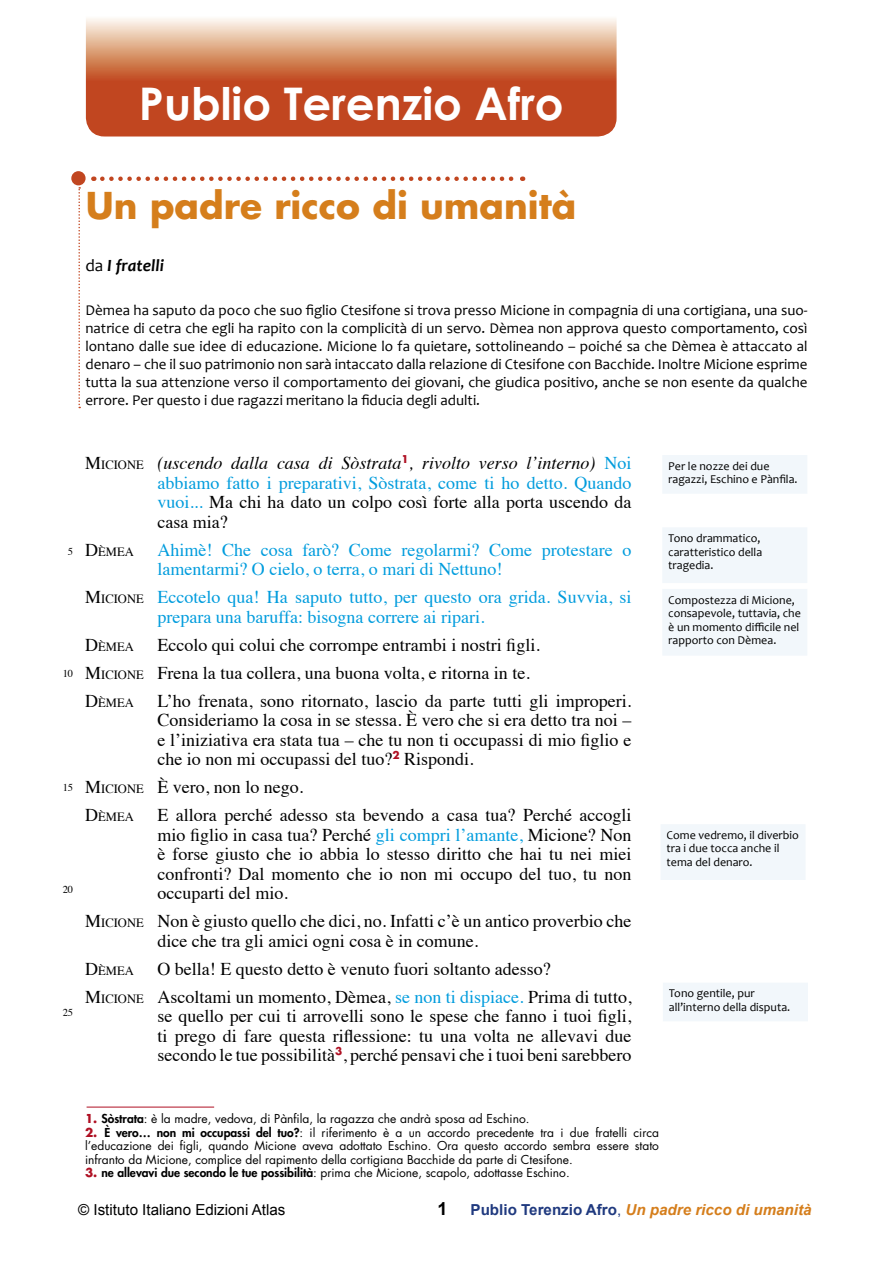
<style>
.page{position:relative;width:893px;height:1263px;background:#fff}
.page>*{position:absolute;margin:0;border:0;box-sizing:border-box;transform-origin:0 0}
.t1{font:700 45px "Century Gothic";color:#fff}
.t2{font:700 36px "Futura";color:#d57e1c}
.t3{font:18px/19.5px "Times";color:#000;text-align:justify}
.t4{font:18px/19.5px "Times";color:#009cdd}
.t5{font:700 18px "Arial";color:#000}
.t6{font:italic 700 17.25px "Candara";color:#000}
.t7{font:italic 700 15.15px "Arial";color:#d57e1c}
.t8{font:15.15px "Arial";color:#000}
.t9{font:15px/18px "Candara";color:#000;text-align:justify}
.t10{font:12.6px "Times";color:#000}
.t11{font:12px/13.5px "Futura";color:#000;text-align:justify}
.t12{font:12px/13.5px "Candara";color:#000}
.t13{font:10.5px "Times";color:#000}
.s1{font-weight:400;font-style:normal}
.s2{color:#000}
.s3{font-size:12.6px;color:#000}
.s4{font-style:italic;color:#000}
.s5{font-size:18px}
.s6{font-style:inherit}
.s7{font-size:12.6px}
.s8{color:#009cdd}
.s9{font-weight:700;color:#af1023}
.s10{font-weight:800}
.s11{font-style:normal;color:#203a7f}
.s12{font-weight:400;font-style:normal;color:#203a7f}
</style>
<div class="page">
<svg style="left:88px;top:18px;width:526px;height:116px;background:#d07855"></svg>
<div style="left:86px;top:0;width:531px;height:137px;border:2px solid #fff;border-radius:18px"></div>
<svg style="left:102px;top:176px;width:421px;height:5px"></svg>
<div style="left:72px;top:172px;width:13px;height:13px;background:#c14620;border-radius:50%"></div>
<div style="left:71px;top:171px;width:15px;height:14px;border:2px solid #c14620;border-radius:50%"></div>
<svg style="left:78px;top:187px;width:2px;height:221px"></svg>
<hr style="left:87px;top:1107px;width:127px;height:1px;background:#af1023">
<div style="left:665px;top:458px;width:139px;height:33px;background:#f2f7fb"></div>
<div style="left:662px;top:455px;width:145px;height:39px;border:6px solid #f2f7fb"></div>
<div style="left:665px;top:530px;width:139px;height:50px;background:#f2f7fb"></div>
<div style="left:662px;top:527px;width:145px;height:56px;border:6px solid #f2f7fb"></div>
<div style="left:665px;top:592px;width:139px;height:61px;background:#f2f7fb"></div>
<div style="left:662px;top:589px;width:145px;height:67px;border:6px solid #f2f7fb"></div>
<div style="left:663px;top:827px;width:140px;height:50px;background:#f2f7fb"></div>
<div style="left:660px;top:824px;width:146px;height:56px;border:6px solid #f2f7fb"></div>
<div style="left:666px;top:986px;width:139px;height:32px;background:#f2f7fb"></div>
<div style="left:663px;top:983px;width:145px;height:38px;border:6px solid #f2f7fb"></div>
<h1 class="t1" style="left:139px;top:76px;width:426px">Publio Terenzio Afro</h1>
<h2 class="t2" style="left:86px;top:180px;width:492px">Un padre ricco di umanità</h2>
<p class="t6" style="left:85px;top:254px;width:80px"><span class="s1">da</span> I fratelli</p>
<p class="t9" style="left:85px;top:301px;width:724px">Dèmea ha saputo da poco che suo figlio Ctesifone si trova presso Micione in compagnia di una cortigiana, una suo&shy;natrice di cetra che egli ha rapito con la complicità di un servo. Dèmea non approva questo comportamento, così lontano dalle sue idee di educazione. Micione lo fa quietare, sottolineando – poiché sa che Dèmea è attaccato al denaro – che il suo patrimonio non sarà intaccato dalla relazione di Ctesifone con Bacchide. Inoltre Micione esprime tutta la sua attenzione verso il comportamento dei giovani, che giudica positivo, anche se non esente da qualche errore. Per questo i due ragazzi meritano la fiducia degli adulti.</p>
<p class="t13" style="left:68px;top:542px;width:7px">5</p>
<p class="t13" style="left:63px;top:663px;width:12px">10</p>
<p class="t13" style="left:63px;top:778px;width:12px">15</p>
<p class="t13" style="left:63px;top:879px;width:12px">20</p>
<p class="t13" style="left:63px;top:1003px;width:12px">25</p>
<p class="t4" style="left:157px;top:452px;width:475px;text-align:justify;text-indent:-72px"><span class="s2">M</span><span class="s3">ICIONE</span> <span class="s4">(uscendo dalla casa di Sòstrata</span><sup>1</sup><span class="s4">, rivolto verso l’interno)</span> Noi abbiamo fatto i preparativi, Sòstrata, come ti ho detto. Quando vuoi... <span class="s2">Ma chi ha dato un colpo così forte alla porta uscendo da casa mia?</span></p>
<p class="t10" style="left:85px;top:540px;width:50px"><span class="s5">D</span>ÈMEA</p>
<p class="t4" style="left:157px;top:539px;width:475px">Ahimè! Che cosa farò? Come regolarmi? Come protestare o lamentarmi? O cielo, o terra, o mari di Nettuno!</p>
<p class="t4" style="left:157px;top:586px;width:475px;text-indent:-72px"><span class="s2">M</span><span class="s3">ICIONE</span> Eccotelo qua! Ha saputo tutto, per questo ora grida. Suvvia, si prepara una baruffa: bisogna correre ai ripari.</p>
<p class="t10" style="left:85px;top:635px;width:50px"><span class="s5">D</span>ÈMEA</p>
<p class="t3" style="left:85px;top:629px;width:456px;line-height:27.9px;text-indent:72px">Eccolo qui colui che corrompe entrambi i nostri figli.<br><span class="s6">M</span><span class="s7">ICIONE</span> Frena la tua collera, una buona volta, e ritorna in te.</p>
<p class="t10" style="left:85px;top:691px;width:50px"><span class="s5">D</span>ÈMEA</p>
<p class="t3" style="left:157px;top:689px;width:476px">L’ho frenata, sono ritornato, lascio da parte tutti gli improperi.<br>Consideriamo la cosa in se stessa. È vero che si era detto tra noi – e l’iniziativa era stata tua – che tu non ti occupassi di mio figlio e che io non mi occupassi del tuo?<sup>2</sup> Rispondi.</p>
<p class="t3" style="left:85px;top:776px;width:220px"><span class="s6">M</span><span class="s7">ICIONE</span> È vero, non lo nego.</p>
<p class="t10" style="left:85px;top:805px;width:50px"><span class="s5">D</span>ÈMEA</p>
<p class="t3" style="left:157px;top:804px;width:476px">E allora perché adesso sta bevendo a casa tua? Perché accogli mio figlio in casa tua? Perché <span class="s8">gli compri l’amante,</span> Micione? Non è forse giusto che io abbia lo stesso diritto che hai tu nei miei confronti? Dal momento che io non mi occupo del tuo, tu non occuparti del mio.</p>
<p class="t3" style="left:157px;top:910px;width:475px;text-indent:-72px"><span class="s6">M</span><span class="s7">ICIONE</span> Non è giusto quello che dici, no. Infatti c’è un antico proverbio che dice che tra gli amici ogni cosa è in comune.</p>
<p class="t10" style="left:85px;top:959px;width:50px"><span class="s5">D</span>ÈMEA</p>
<p class="t3" style="left:85px;top:953px;width:548px;line-height:28px;text-align:center">O bella! E questo detto è venuto fuori soltanto adesso?<br><span class="s6">M</span><span class="s7">ICIONE</span> Ascoltami un momento, Dèmea, <span class="s8">se non ti dispiace.</span> Prima di tutto,</p>
<p class="t3" style="left:157px;top:1005px;width:476px">se quello per cui ti arrovelli sono le spese che fanno i tuoi figli, ti prego di fare questa riflessione: tu una volta ne allevavi due secondo le tue possibilità<sup>3</sup>, perché pensavi che i tuoi beni sarebbero</p>
<p class="t12" style="left:668px;top:459px;width:131px">Per le nozze dei due ragazzi, Eschino e Pànfila.</p>
<p class="t12" style="left:668px;top:531px;width:95px">Tono drammatico, caratteristico della tragedia.</p>
<p class="t12" style="left:668px;top:593px;width:134px">Compostezza di Micione, consapevole, tuttavia, che è un momento difficile nel rapporto con Dèmea.</p>
<p class="t12" style="left:666px;top:828px;width:134px">Come vedremo, il diverbio tra i due tocca anche il tema del denaro.</p>
<p class="t12" style="left:669px;top:986px;width:123px">Tono gentile, pur all’interno della disputa.</p>
<p class="t11" style="left:85px;top:1112px;width:446px"><span class="s9">1.</span> <span class="s10">Sòstrata</span>: è la madre, vedova, di Pànfila, la ragazza che andrà sposa ad Eschino.</p>
<p class="t11" style="left:85px;top:1125px;width:575px"><span class="s9">2.</span> <span class="s10">È vero… non mi occupassi del tuo?</span>: il riferimento è a un accordo precedente tra i due fratelli circa l’educazione dei figli, quando Micione aveva adottato Eschino. Ora questo accordo sembra essere stato infranto da Micione, complice del rapimento della cortigiana Bacchide da parte di Ctesifone.</p>
<p class="t11" style="left:85px;top:1166px;width:486px"><span class="s9">3.</span> <span class="s10">ne allevavi due secondo le tue possibilità</span>: prima che Micione, scapolo, adottasse Eschino.</p>
<p class="t8" style="left:78px;top:1201px;width:209px">© Istituto Italiano Edizioni Atlas</p>
<p class="t5" style="left:437px;top:1198px;width:12px">1</p>
<p class="t7" style="left:471px;top:1201px;width:342px"><span class="s11">Publio Terenzio Afro</span><span class="s12">,</span> Un padre ricco di umanità</p>
</div>
